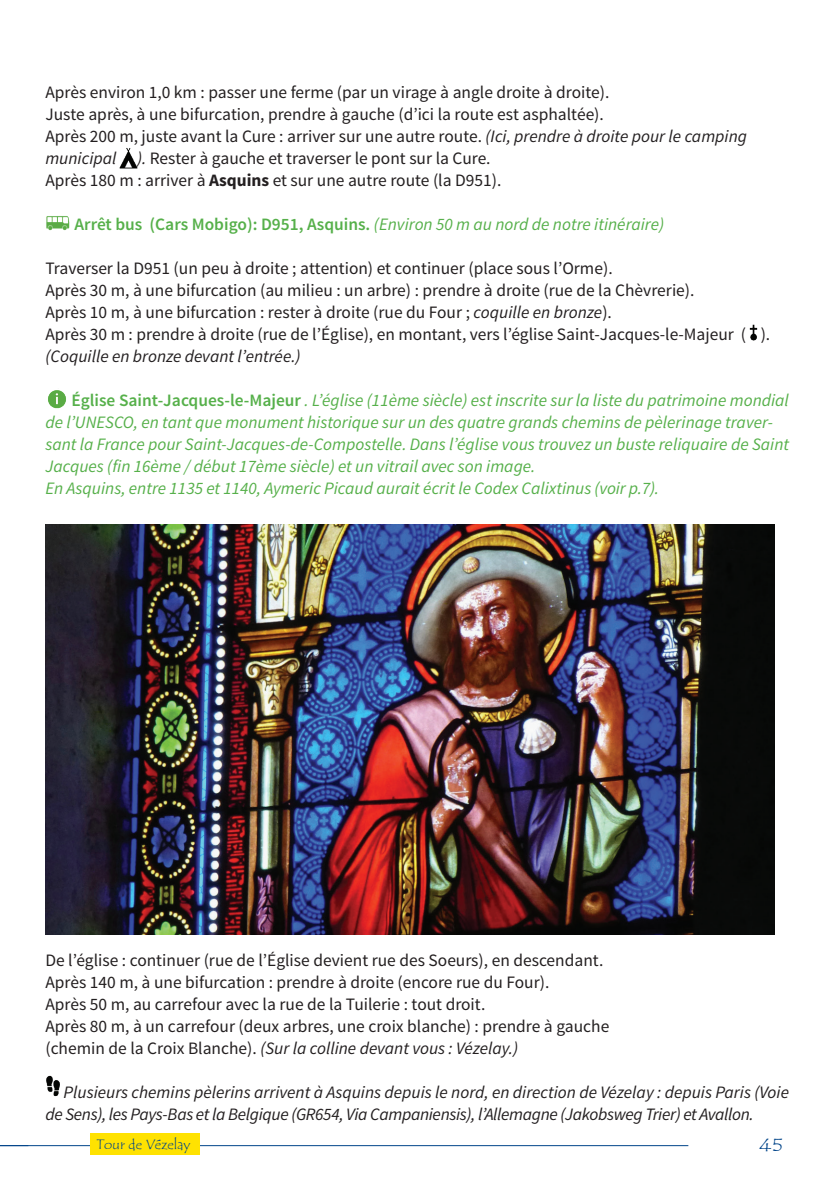
<style>
.page{position:relative;width:840px;height:1191px;background:#fff}
.page>*{position:absolute;margin:0;border:0;box-sizing:border-box;transform-origin:0 0}
.t1{font:18px "Tempus Sans ITC";color:#014489;scale:1.25 1}
.t2{font:17.4px/22px "Source Sans Pro";color:#231f20}
.t3{font:italic 17.4px/22px "Source Sans Pro";color:#56b04a}
.t4{font:italic 17.4px/22px "Source Sans Pro";color:#231f20}
.t5{font:14px "Tempus Sans ITC";color:#014489}
.s1{font-style:italic}
.s2{font-weight:700}
.s3{font-weight:600;font-style:normal}
</style>
<div class="page">
<hr style="left:0;top:1145px;width:688px;height:1px;background:#014489">
<div style="left:90px;top:1133px;width:110px;height:21px;background:#ffe201"></div>
<img style="left:120px;top:148px;width:17px;height:21px">
<img style="left:46px;top:216px;width:24px;height:14px">
<img style="left:749px;top:324px;width:9px;height:17px">
<img style="left:48px;top:390px;width:18px;height:19px">
<img style="left:45px;top:524px;width:729px;height:410px">
<img style="left:46px;top:1075px;width:14px;height:22px">
<p class="t2" style="left:45px;top:82px;width:702px">Après environ 1,0 km : passer une ferme (par un virage à angle droite à droite).<br>Juste après, à une bifurcation, prendre à gauche (d’ici la route est asphaltée).<br>Après 200 m, juste avant la Cure : arriver sur une autre route. <span class="s1">(Ici, prendre à droite pour le camping municipal ).</span> Rester à gauche et traverser le pont sur la Cure.<br>Après 180 m : arriver à <span class="s2">Asquins</span> et sur une autre route (la D951).</p>
<p class="t3" style="left:74px;top:213px;width:591px"><span class="s3">Arrêt bus (Cars Mobigo): D951, Asquins.</span> (Environ 50 m au nord de notre itinéraire)</p>
<p class="t2" style="left:45px;top:258px;width:726px">Traverser la D951 (un peu à droite ; attention) et continuer (place sous l’Orme).<br>Après 30 m, à une bifurcation (au milieu : un arbre) : prendre à droite (rue de la Chèvrerie).<br>Après 10 m, à une bifurcation : rester à droite (rue du Four ; <span class="s1">coquille en bronze</span>).<br>Après 30 m : prendre à droite (rue de l’Église), en montant, vers l’église Saint-Jacques-le-Majeur ( ).</p>
<p class="t4" style="left:45px;top:345px;width:257px">(Coquille en bronze devant l’entrée.)</p>
<p class="t3" style="left:45px;top:389px;width:744px;text-indent:26px"><span class="s3">Église Saint-Jacques-le-Majeur</span> . L’église (11ème siècle) est inscrite sur la liste du patrimoine mondial de l’UNESCO, en tant que monument historique sur un des quatre grands chemins de pèlerinage traver&shy;sant la France pour Saint-Jacques-de-Compostelle. Dans l’église vous trouvez un buste reliquaire de Saint Jacques (fin 16ème / début 17ème siècle) et un vitrail avec son image.<br>En Asquins, entre 1135 et 1140, Aymeric Picaud aurait écrit le Codex Calixtinus (voir p.7).</p>
<p class="t2" style="left:45px;top:949px;width:565px">De l’église : continuer (rue de l’Église devient rue des Soeurs), en descendant.<br>Après 140 m, à une bifurcation : prendre à droite (encore rue du Four).<br>Après 50 m, au carrefour avec la rue de la Tuilerie : tout droit.<br>Après 80 m, à un carrefour (deux arbres, une croix blanche) : prendre à gauche (chemin de la Croix Blanche). <span class="s1">(Sur la colline devant vous : Vézelay.)</span></p>
<p class="t4" style="left:45px;top:1081px;width:744px;text-indent:18px">Plusieurs chemins pèlerins arrivent à Asquins depuis le nord, en direction de Vézelay : depuis Paris (Voie de Sens), les Pays-Bas et la Belgique (GR654, Via Campaniensis), l’Allemagne (Jakobsweg Trier) et Avallon.</p>
<p class="t5" style="left:96px;top:1135px;width:95px">Tour de Vézelay</p>
<p class="t1" style="left:758px;top:1133px;width:21px">45</p>
</div>
